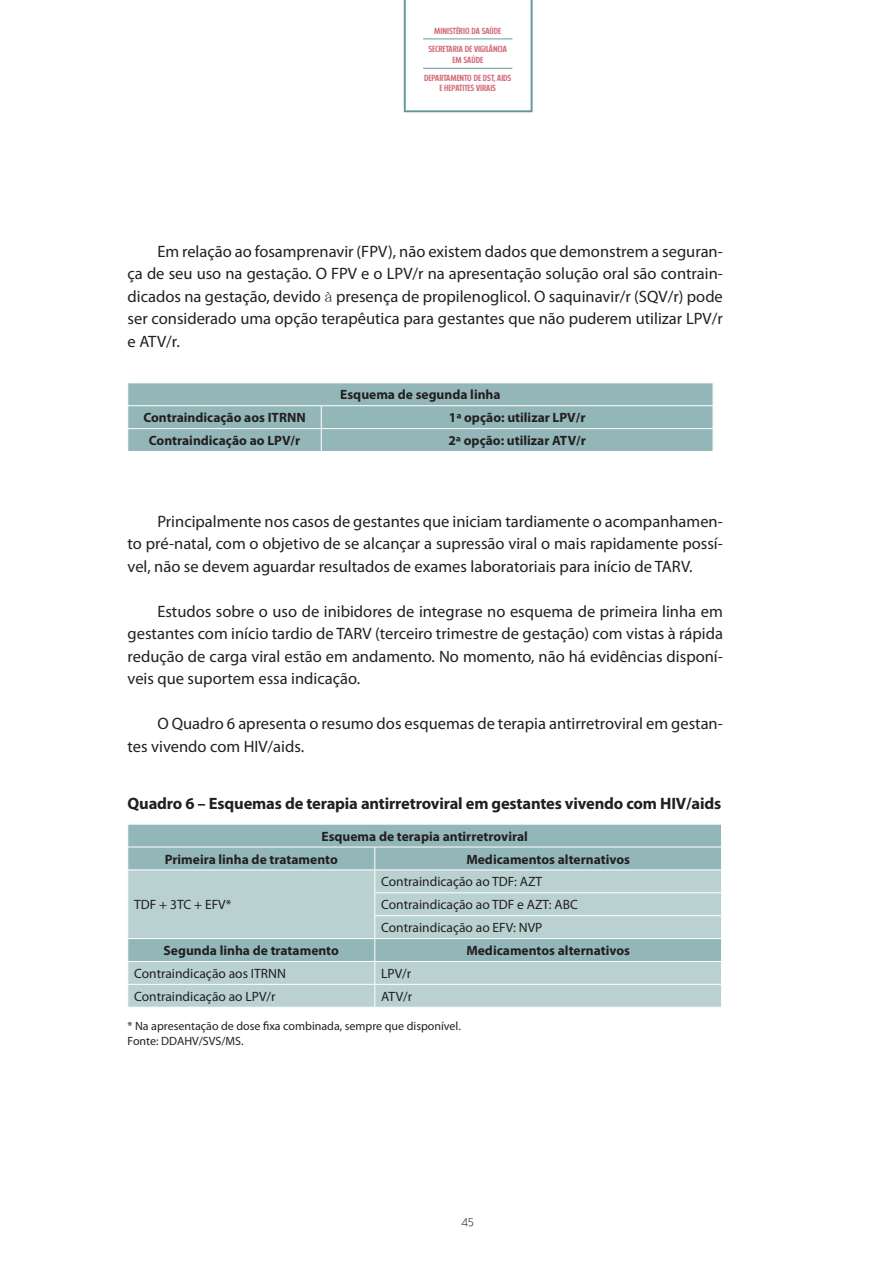
<style>
.page{position:relative;width:893px;height:1263px;background:#fff}
.page>*{position:absolute;margin:0;border:0;box-sizing:border-box;transform-origin:0 0}
.t1{font:16.5px/22.5px "Myriad Pro";color:#231f20;text-align:justify}
.t2{font:700 16.5px "Myriad Pro";letter-spacing:-.01em;color:#231f20}
.t3{font:700 13.5px/23px "Myriad Pro";color:#231f20}
.t4{font:13.5px/23px "Myriad Pro";color:#231f20}
.t5{font:12px/14.4px "Myriad Pro";color:#231f20}
.t6{font:300 12px "Turmino";color:#231f20}
.t7{font:700 7.95px/10.5px "Turmino";color:#d36c7a;text-align:center}
.s1{font-family:"MS Mincho"}
</style>
<div class="page">
<svg style="left:404px;top:0;width:129px;height:112px"></svg>
<hr style="left:423px;top:39px;width:89px;height:1px;background:#669a9a">
<hr style="left:423px;top:68px;width:89px;height:1px;background:#669a9a">
<svg style="left:127px;top:383px;width:586px;height:68px"></svg>
<div style="left:128px;top:825px;width:593px;height:45px;background:#93b7b8"></div>
<svg style="left:128px;top:871px;width:593px;height:136px;fill:#b9d1d1"></svg>
<hr style="left:375px;top:892px;width:347px;height:1px;background:#fff">
<hr style="left:375px;top:915px;width:347px;height:1px;background:#fff">
<hr style="left:128px;top:984px;width:247px;height:1px;background:#fff">
<hr style="left:375px;top:984px;width:347px;height:1px;background:#fff">
<svg style="left:375px;top:848px;width:1px;height:159px"></svg>
<hr style="left:128px;top:847px;width:247px;height:1px;background:#fff">
<hr style="left:375px;top:847px;width:347px;height:1px;background:#fff">
<hr style="left:375px;top:870px;width:347px;height:1px;background:#fff">
<hr style="left:128px;top:938px;width:247px;height:1px;background:#fff">
<hr style="left:375px;top:938px;width:347px;height:1px;background:#fff">
<hr style="left:128px;top:961px;width:247px;height:1px;background:#fff">
<hr style="left:375px;top:961px;width:347px;height:1px;background:#fff">
<p class="t7" style="left:434px;top:26px;width:68px">MINISTÉRIO DA SAÚDE</p>
<p class="t7" style="left:428px;top:44px;width:80px">SECRETARIA DE VIGILÂNCIA<br>EM SAÚDE</p>
<p class="t7" style="left:424px;top:72px;width:89px">DEPARTAMENTO DE DST, AIDS<br>E HEPATITES VIRAIS</p>
<p class="t1" style="left:128px;top:240px;width:597px;text-indent:30px">Em relação ao fosamprenavir (FPV), não existem dados que demonstrem a seguran&shy;ça de seu uso na gestação. O FPV e o LPV/r na apresentação solução oral são contrain&shy;dicados na gestação, devido <span class="s1">à</span> presença de propilenoglicol. O saquinavir/r (SQV/r) pode ser considerado uma opção terapêutica para gestantes que não puderem utilizar LPV/r e ATV/r.</p>
<p class="t3" style="left:340px;top:383px;width:162px">Esquema de segunda linha</p>
<p class="t3" style="left:143px;top:406px;width:164px">Contraindicação aos ITRNN</p>
<p class="t3" style="left:449px;top:406px;width:138px">1ª opção: utilizar LPV/r</p>
<p class="t3" style="left:149px;top:429px;width:153px">Contraindicação ao LPV/r</p>
<p class="t3" style="left:448px;top:429px;width:139px">2ª opção: utilizar ATV/r</p>
<p class="t1" style="left:128px;top:510px;width:597px;text-indent:30px">Principalmente nos casos de gestantes que iniciam tardiamente o acompanhamen&shy;to pré-natal, com o objetivo de se alcançar a supressão viral o mais rapidamente possí&shy;vel, não se devem aguardar resultados de exames laboratoriais para início de TARV.</p>
<p class="t1" style="left:128px;top:600px;width:597px;text-indent:30px">Estudos sobre o uso de inibidores de integrase no esquema de primeira linha em gestantes com início tardio de TARV (terceiro trimestre de gestação) com vistas à rápida redução de carga viral estão em andamento. No momento, não há evidências disponí&shy;veis que suportem essa indicação.</p>
<p class="t1" style="left:128px;top:713px;width:597px;text-indent:30px">O Quadro 6 apresenta o resumo dos esquemas de terapia antirretroviral em gestan&shy;tes vivendo com HIV/aids.</p>
<p class="t2" style="left:128px;top:793px;width:595px">Quadro 6 – Esquemas de terapia antirretroviral em gestantes vivendo com HIV/aids</p>
<p class="t3" style="left:165px;top:824px;width:365px;text-indent:157px">Esquema de terapia antirretroviral<br>Primeira linha de tratamento</p>
<p class="t3" style="left:466px;top:847px;width:165px">Medicamentos alternativos</p>
<p class="t4" style="left:134px;top:893px;width:99px">TDF + 3TC + EFV*</p>
<p class="t4" style="left:381px;top:871px;width:198px">Contraindicação ao TDF: AZT<br>Contraindicação ao TDF e AZT: ABC<br>Contraindicação ao EFV: NVP</p>
<p class="t3" style="left:164px;top:938px;width:177px">Segunda linha de tratamento</p>
<p class="t3" style="left:466px;top:938px;width:165px">Medicamentos alternativos</p>
<p class="t4" style="left:134px;top:962px;width:153px">Contraindicação aos ITRNN</p>
<p class="t4" style="left:381px;top:962px;width:32px">LPV/r</p>
<p class="t4" style="left:134px;top:985px;width:143px">Contraindicação ao LPV/r</p>
<p class="t4" style="left:381px;top:985px;width:33px">ATV/r</p>
<p class="t5" style="left:128px;top:1019px;width:335px">* Na apresentação de dose fixa combinada, sempre que disponível.<br>Fonte: DDAHV/SVS/MS.</p>
<p class="t6" style="left:462px;top:1214px;width:14px">45</p>
</div>
